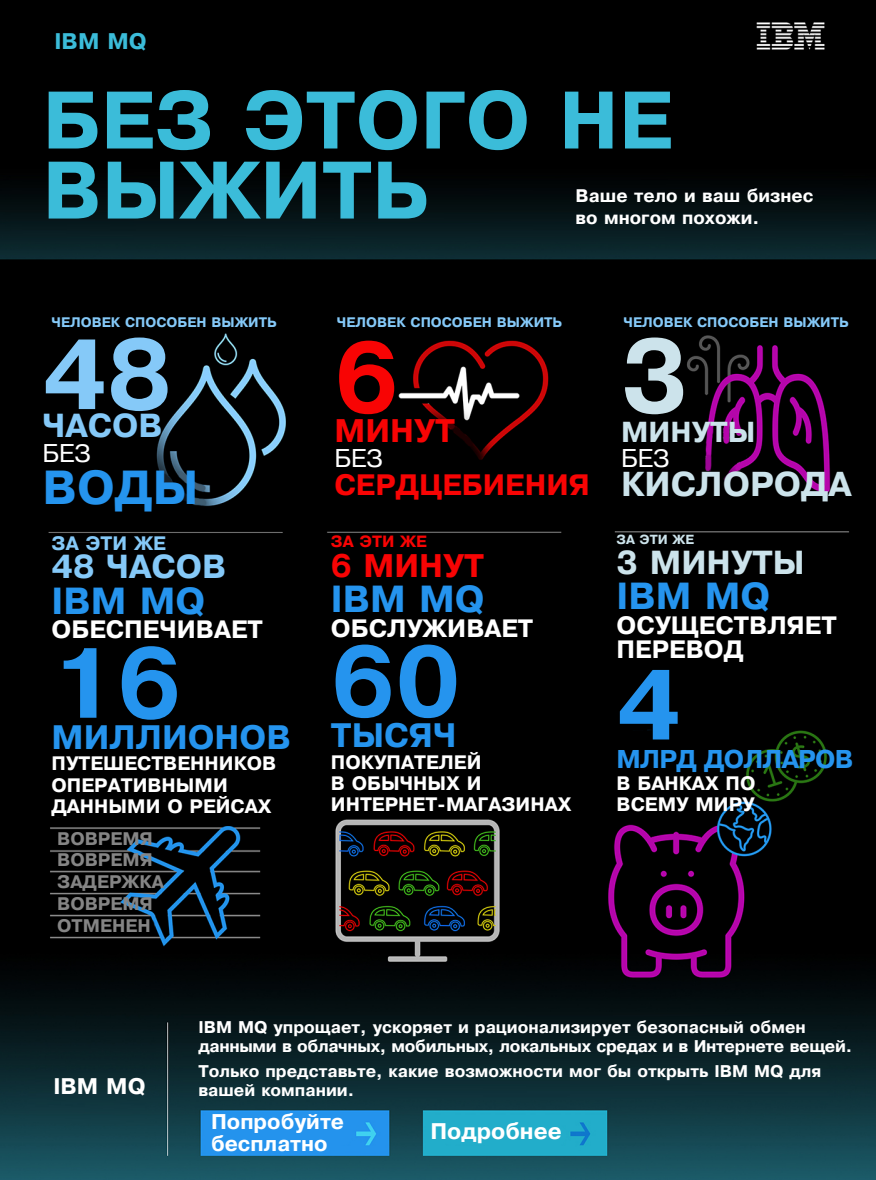
<style>
.page{position:relative;width:876px;height:1180px;background:#fff}
.page>*{position:absolute;margin:0;border:0;box-sizing:border-box;transform-origin:0 0}
.t1{font:103.75px "Pragmatica Bold Cyrillic";color:#cce3eb}
.t2{font:99.38px "Pragmatica Bold Cyrillic";color:#2594ee}
.t3{font:99.38px "Pragmatica Bold Cyrillic";color:#85c9f8}
.t4{font:99.38px "Pragmatica Bold Cyrillic";color:#f80404}
.t5{font:81.25px/70.1px "Pragmatica Bold Cyrillic";color:#3bbcd9}
.t6{font:47.5px "Pragmatica Bold Cyrillic";color:#2594ee}
.t7{font:37.5px "Pragmatica Bold Cyrillic";color:#2594ee}
.t8{font:34.38px "Pragmatica Bold Cyrillic";color:#cce3eb}
.t9{font:33.75px "Pragmatica Bold Cyrillic";color:#2594ee}
.t10{font:33.12px "Pragmatica Bold Cyrillic";color:#85c9f8}
.t11{font:33.12px "Pragmatica Bold Cyrillic";color:#cce3eb}
.t12{font:32.5px "Pragmatica Bold Cyrillic";color:#f80404}
.t13{font:29.38px "Pragmatica Bold Cyrillic";color:#f80404}
.t14{font:28.75px "Pragmatica Bold Cyrillic";color:#cce3eb}
.t15{font:25.62px "Pragmatica Bold Cyrillic";letter-spacing:-.03em;color:#2594ee}
.t16{font:25px/24.4px "Pragmatica Bold Cyrillic";color:#fff}
.t17{font:25px "Pragmatica Plain";color:#fff}
.t18{font:22.5px "Pragmatica Bold Cyrillic";color:#fff}
.t19{font:22.5px "Pragmatica Bold Cyrillic";color:#3bbcd9}
.t20{font:21.25px/21.9px "Pragmatica Bold Cyrillic";color:#fff}
.t21{font:19.38px/21.2px "Pragmatica Bold Cyrillic";color:#fff}
.t22{font:19.38px "Pragmatica Bold Cyrillic";color:#85c9f8}
.t23{font:18.12px/21.7px "Pragmatica Bold Cyrillic";color:#858585}
.t24{font:18.12px/21.8px "Pragmatica Bold Cyrillic";color:#fff}
.t25{font:16.88px/18.8px "Pragmatica Bold Cyrillic";letter-spacing:-.02em;color:#fff}
.t26{font:16.88px/18.8px "Pragmatica Bold Cyrillic";color:#fff}
.t27{font:16.25px "Pragmatica Bold Cyrillic";color:#f80404}
.t28{font:13.75px "Pragmatica Bold Cyrillic";color:#85c9f8}
.t29{font:13.12px "Pragmatica Bold Cyrillic";color:#cce3eb}
</style>
<div class="page">
<img style="left:0;top:0;width:875px;height:1180px">
<h3 class="t19" style="left:54px;top:30px;width:94px">IBM MQ</h3>
<h3 class="t5" style="left:43px;top:87px;width:631px">БЕЗ ЭТОГО НЕ<br>ВЫЖИТЬ</h3>
<p class="t24" style="left:575px;top:185px;width:239px">Ваше тело и ваш бизнес во многом похожи.</p>
<p class="t28" style="left:51px;top:315px;width:227px">ЧЕЛОВЕК СПОСОБЕН ВЫЖИТЬ</p>
<h2 class="t3" style="left:43px;top:322px;width:131px">48</h2>
<h3 class="t10" style="left:43px;top:408px;width:121px">ЧАСОВ</h3>
<h3 class="t17" style="left:43px;top:440px;width:50px">БЕЗ</h3>
<h3 class="t6" style="left:43px;top:463px;width:157px">ВОДЫ</h3>
<p class="t22" style="left:51px;top:533px;width:116px">ЗА ЭТИ ЖЕ</p>
<h3 class="t10" style="left:51px;top:549px;width:176px">48 ЧАСОВ</h3>
<h3 class="t7" style="left:51px;top:581px;width:155px">IBM MQ</h3>
<h3 class="t16" style="left:51px;top:618px;width:213px">ОБЕСПЕЧИВАЕТ</h3>
<h2 class="t2" style="left:51px;top:631px;width:132px">16</h2>
<h3 class="t9" style="left:51px;top:720px;width:241px">МИЛЛИОНОВ</h3>
<p class="t21" style="left:51px;top:753px;width:226px">ПУТЕШЕСТВЕННИКОВ<br>ОПЕРАТИВНЫМИ<br>ДАННЫМИ О РЕЙСАХ</p>
<p class="t23" style="left:57px;top:828px;width:108px">ВОВРЕМЯ<br>ВОВРЕМЯ<br>ЗАДЕРЖКА<br>ВОВРЕМЯ<br>ОТМЕНЕН</p>
<p class="t28" style="left:337px;top:315px;width:227px">ЧЕЛОВЕК СПОСОБЕН ВЫЖИТЬ</p>
<h2 class="t4" style="left:334px;top:326px;width:66px">6</h2>
<h3 class="t12" style="left:334px;top:413px;width:122px">МИНУТ</h3>
<h3 class="t17" style="left:334px;top:444px;width:50px">БЕЗ</h3>
<h3 class="t13" style="left:334px;top:469px;width:257px">СЕРДЦЕБИЕНИЯ</h3>
<p class="t27" style="left:331px;top:533px;width:97px">ЗА ЭТИ ЖЕ</p>
<h3 class="t12" style="left:331px;top:548px;width:155px">6 МИНУТ</h3>
<h3 class="t7" style="left:331px;top:580px;width:155px">IBM MQ</h3>
<h3 class="t16" style="left:331px;top:616px;width:204px">ОБСЛУЖИВАЕТ</h3>
<h2 class="t2" style="left:331px;top:629px;width:131px">60</h2>
<h3 class="t9" style="left:331px;top:718px;width:127px">ТЫСЯЧ</h3>
<p class="t21" style="left:331px;top:752px;width:242px">ПОКУПАТЕЛЕЙ<br>В ОБЫЧНЫХ И<br>ИНТЕРНЕТ-МАГАЗИНАХ</p>
<p class="t28" style="left:623px;top:315px;width:227px">ЧЕЛОВЕК СПОСОБЕН ВЫЖИТЬ</p>
<h1 class="t1" style="left:621px;top:322px;width:69px">3</h1>
<h3 class="t14" style="left:621px;top:416px;width:136px">МИНУТЫ</h3>
<h3 class="t17" style="left:621px;top:444px;width:50px">БЕЗ</h3>
<h3 class="t8" style="left:621px;top:466px;width:232px">КИСЛОРОДА</h3>
<p class="t29" style="left:616px;top:533px;width:79px">ЗА ЭТИ ЖЕ</p>
<h3 class="t11" style="left:616px;top:545px;width:189px">3 МИНУТЫ</h3>
<h3 class="t7" style="left:616px;top:577px;width:155px">IBM MQ</h3>
<h3 class="t16" style="left:616px;top:614px;width:222px">ОСУЩЕСТВЛЯЕТ<br>ПЕРЕВОД</h3>
<h2 class="t2" style="left:616px;top:653px;width:66px">4</h2>
<h3 class="t15" style="left:616px;top:745px;width:238px">МЛРД ДОЛЛАРОВ</h3>
<p class="t21" style="left:616px;top:773px;width:140px">В БАНКАХ ПО<br>ВСЕМУ МИРУ</p>
<h3 class="t18" style="left:53px;top:1075px;width:94px">IBM MQ</h3>
<p class="t25" style="left:198px;top:1018px;width:655px">IBM MQ упрощает, ускоряет и рационализирует безопасный обмен данными в облачных, мобильных, локальных средах и в Интернете вещей.</p>
<p class="t26" style="left:198px;top:1063px;width:624px">Только представьте, какие возможности мог бы открыть IBM MQ для вашей компании.</p>
<p class="t20" style="left:211px;top:1111px;width:135px">Попробуйте бесплатно</p>
<h3 class="t18" style="left:430px;top:1119px;width:133px">Подробнее</h3>
</div>
